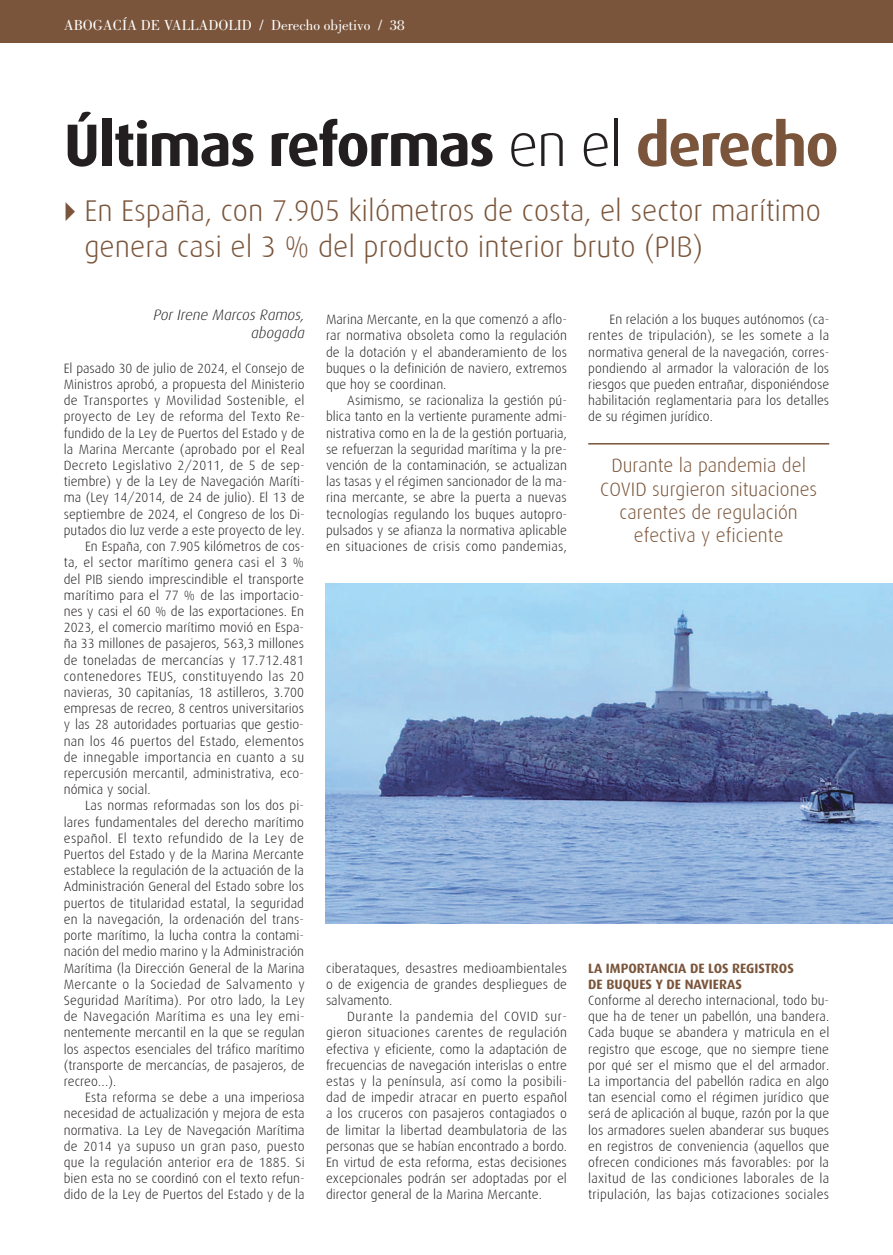
<style>
.page{position:relative;width:893px;height:1255px;background:#fff}
.page>*{position:absolute;margin:0;border:0;box-sizing:border-box;transform-origin:0 0}
.t1{font:700 60px "Dax";letter-spacing:-.03em;color:#231f20}
.t2{font:300 30px/36px "Dax";color:#7a553b}
.t3{font:300 19.5px/23.4px "Dax";color:#7a553b;text-align:center}
.t4{font:15px "Bodoni Std";color:#fff}
.t5{font:italic 300 15px/18px "Dax";color:#231f20;text-align:right}
.t6{font:300 13.5px/16.2px "Dax";color:#231f20;text-align:justify}
.t7{font:300 13.5px "Dax";letter-spacing:.02em;color:#231f20}
.t8{font:700 13.5px/16.2px "Dax";color:#7a553b}
.t9{font:300 13.5px "Dax";letter-spacing:.025em;color:#231f20}
.t10{font:300 13.5px "Dax";letter-spacing:.03em;color:#231f20}
.s1{font-weight:300}
.s2{color:#7a553b}
</style>
<div class="page">
<img style="left:325px;top:583px;width:568px;height:340px">
<div style="left:0;top:0;width:893px;height:43px;background:#7a553b"></div>
<hr style="left:588px;top:443px;width:241px;height:1px;background:#7a553b">
<p class="t4" style="left:64px;top:17px;width:342px">ABOGACÍA DE VALLADOLID / Derecho objetivo / 38</p>
<h1 class="t1" style="left:64px;top:111px;width:776px">Últimas reformas <span class="s1">en el</span> <span class="s2">derecho</span></h1>
<h2 class="t2" style="left:84px;top:193px;width:738px;text-indent:-30px">✔En España, con 7.905 kilómetros de costa, el sector marítimo genera casi el 3 % del producto interior bruto (PIB)</h2>
<p class="t5" style="left:153px;top:306px;width:153px">Por Irene Marcos Ramos, abogada</p>
<p class="t6" style="left:64px;top:360px;width:242px">El pasado 30 de julio de 2024, el Consejo de</p>
<p class="t6" style="left:64px;top:376px;width:242px">Ministros aprobó, a propuesta del Ministerio</p>
<p class="t7" style="left:64px;top:393px;width:242px">de Transportes y Movilidad Sostenible, el</p>
<p class="t6" style="left:64px;top:409px;width:243px">proyecto de Ley de reforma del Texto Re-</p>
<p class="t6" style="left:64px;top:425px;width:242px">fundido de la Ley de Puertos del Estado y de</p>
<p class="t6" style="left:64px;top:441px;width:242px">la Marina Mercante (aprobado por el Real</p>
<p class="t6" style="left:64px;top:457px;width:243px">Decreto Legislativo 2/2011, de 5 de sep-</p>
<p class="t6" style="left:64px;top:473px;width:242px">tiembre) y de la Ley de Navegación Maríti-</p>
<p class="t6" style="left:64px;top:490px;width:242px">ma (Ley 14/2014, de 24 de julio). El 13 de</p>
<p class="t6" style="left:64px;top:506px;width:242px">septiembre de 2024, el Congreso de los Di-</p>
<p class="t6" style="left:64px;top:522px;width:242px">putados dio luz verde a este proyecto de ley.</p>
<p class="t6" style="left:85px;top:538px;width:221px">En España, con 7.905 kilómetros de cos-</p>
<p class="t6" style="left:64px;top:554px;width:242px">ta, el sector marítimo genera casi el 3 %</p>
<p class="t6" style="left:64px;top:571px;width:242px">del PIB siendo imprescindible el transporte</p>
<p class="t6" style="left:64px;top:587px;width:242px">marítimo para el 77 % de las importacio-</p>
<p class="t6" style="left:64px;top:603px;width:242px">nes y casi el 60 % de las exportaciones. En</p>
<p class="t6" style="left:64px;top:619px;width:242px">2023, el comercio marítimo movió en Espa-</p>
<p class="t6" style="left:64px;top:635px;width:242px">ña 33 millones de pasajeros, 563,3 millones</p>
<p class="t6" style="left:64px;top:652px;width:242px">de toneladas de mercancías y 17.712.481</p>
<p class="t9" style="left:64px;top:668px;width:242px">contenedores TEUS, constituyendo las 20</p>
<p class="t6" style="left:64px;top:684px;width:242px">navieras, 30 capitanías, 18 astilleros, 3.700</p>
<p class="t6" style="left:64px;top:700px;width:242px">empresas de recreo, 8 centros universitarios</p>
<p class="t6" style="left:64px;top:716px;width:242px">y las 28 autoridades portuarias que gestio-</p>
<p class="t6" style="left:64px;top:733px;width:242px">nan los 46 puertos del Estado, elementos</p>
<p class="t7" style="left:64px;top:749px;width:242px">de innegable importancia en cuanto a su</p>
<p class="t6" style="left:64px;top:765px;width:242px">repercusión mercantil, administrativa, eco-</p>
<p class="t6" style="left:64px;top:781px;width:88px">nómica y social.</p>
<p class="t6" style="left:85px;top:797px;width:220px">Las normas reformadas son los dos pi-</p>
<p class="t6" style="left:64px;top:814px;width:242px">lares fundamentales del derecho marítimo</p>
<p class="t10" style="left:64px;top:830px;width:242px">español. El texto refundido de la Ley de</p>
<p class="t6" style="left:64px;top:846px;width:242px">Puertos del Estado y de la Marina Mercante</p>
<p class="t6" style="left:64px;top:862px;width:242px">establece la regulación de la actuación de la</p>
<p class="t6" style="left:64px;top:878px;width:242px">Administración General del Estado sobre los</p>
<p class="t6" style="left:64px;top:895px;width:242px">puertos de titularidad estatal, la seguridad</p>
<p class="t6" style="left:64px;top:911px;width:242px">en la navegación, la ordenación del trans-</p>
<p class="t6" style="left:64px;top:927px;width:242px">porte marítimo, la lucha contra la contami-</p>
<p class="t6" style="left:64px;top:943px;width:242px">nación del medio marino y la Administración</p>
<p class="t6" style="left:64px;top:959px;width:242px">Marítima (la Dirección General de la Marina</p>
<p class="t7" style="left:64px;top:976px;width:242px">Mercante o la Sociedad de Salvamento y</p>
<p class="t6" style="left:64px;top:992px;width:242px">Seguridad Marítima). Por otro lado, la Ley</p>
<p class="t7" style="left:64px;top:1009px;width:242px">de Navegación Marítima es una ley emi-</p>
<p class="t6" style="left:64px;top:1024px;width:242px">nentemente mercantil en la que se regulan</p>
<p class="t6" style="left:64px;top:1040px;width:242px">los aspectos esenciales del tráfico marítimo</p>
<p class="t6" style="left:64px;top:1057px;width:242px">(transporte de mercancías, de pasajeros, de</p>
<p class="t6" style="left:64px;top:1073px;width:54px">recreo…).</p>
<p class="t6" style="left:85px;top:1089px;width:221px">Esta reforma se debe a una imperiosa</p>
<p class="t6" style="left:64px;top:1105px;width:242px">necesidad de actualización y mejora de esta</p>
<p class="t6" style="left:64px;top:1121px;width:242px">normativa. La Ley de Navegación Marítima</p>
<p class="t7" style="left:64px;top:1138px;width:242px">de 2014 ya supuso un gran paso, puesto</p>
<p class="t6" style="left:64px;top:1154px;width:242px">que la regulación anterior era de 1885. Si</p>
<p class="t6" style="left:64px;top:1170px;width:242px">bien esta no se coordinó con el texto refun-</p>
<p class="t6" style="left:64px;top:1186px;width:242px">dido de la Ley de Puertos del Estado y de la</p>
<p class="t6" style="left:326px;top:311px;width:243px">Marina Mercante, en la que comenzó a aflo&shy;rar normativa obsoleta como la regulación de la dotación y el abanderamiento de los buques o la definición de naviero, extremos que hoy se coordinan.</p>
<p class="t6" style="left:326px;top:392px;width:243px;text-indent:21px">Asimismo, se racionaliza la gestión pú&shy;blica tanto en la vertiente puramente admi&shy;nistrativa como en la de la gestión portuaria, se refuerzan la seguridad marítima y la pre&shy;vención de la contaminación, se actualizan las tasas y el régimen sancionador de la ma&shy;rina mercante, se abre la puerta a nuevas tecnologías regulando los buques autopro&shy;pulsados y se afianza la normativa aplicable en situaciones de crisis como pandemias,</p>
<p class="t6" style="left:326px;top:959px;width:243px">ciberataques, desastres medioambientales o de exigencia de grandes despliegues de salvamento.</p>
<p class="t6" style="left:326px;top:1008px;width:243px;text-indent:21px">Durante la pandemia del COVID sur&shy;gieron situaciones carentes de regulación efectiva y eficiente, como la adaptación de frecuencias de navegación interislas o entre estas y la península, así como la posibili&shy;dad de impedir atracar en puerto español a los cruceros con pasajeros contagiados o de limitar la libertad deambulatoria de las personas que se habían encontrado a bordo.<br>En virtud de esta reforma, estas decisiones excepcionales podrán ser adoptadas por el director general de la Marina Mercante.</p>
<p class="t6" style="left:588px;top:311px;width:243px;text-indent:21px">En relación a los buques autónomos (ca&shy;rentes de tripulación), se les somete a la normativa general de la navegación, corres&shy;pondiendo al armador la valoración de los riesgos que pueden entrañar, disponiéndose habilitación reglamentaria para los detalles de su régimen jurídico.</p>
<h3 class="t3" style="left:600px;top:454px;width:219px">Durante la pandemia del<br>COVID surgieron situaciones carentes de regulación efectiva y eficiente</h3>
<p class="t8" style="left:588px;top:959px;width:207px">LA IMPORTANCIA DE LOS REGISTROS<br>DE BUQUES Y DE NAVIERAS</p>
<p class="t6" style="left:588px;top:992px;width:243px">Conforme al derecho internacional, todo bu&shy;que ha de tener un pabellón, una bandera.<br>Cada buque se abandera y matricula en el registro que escoge, que no siempre tiene por qué ser el mismo que el del armador.<br>La importancia del pabellón radica en algo tan esencial como el régimen jurídico que será de aplicación al buque, razón por la que los armadores suelen abanderar sus buques en registros de conveniencia (aquellos que ofrecen condiciones más favorables: por la laxitud de las condiciones laborales de la tripulación, las bajas cotizaciones sociales</p>
</div>
